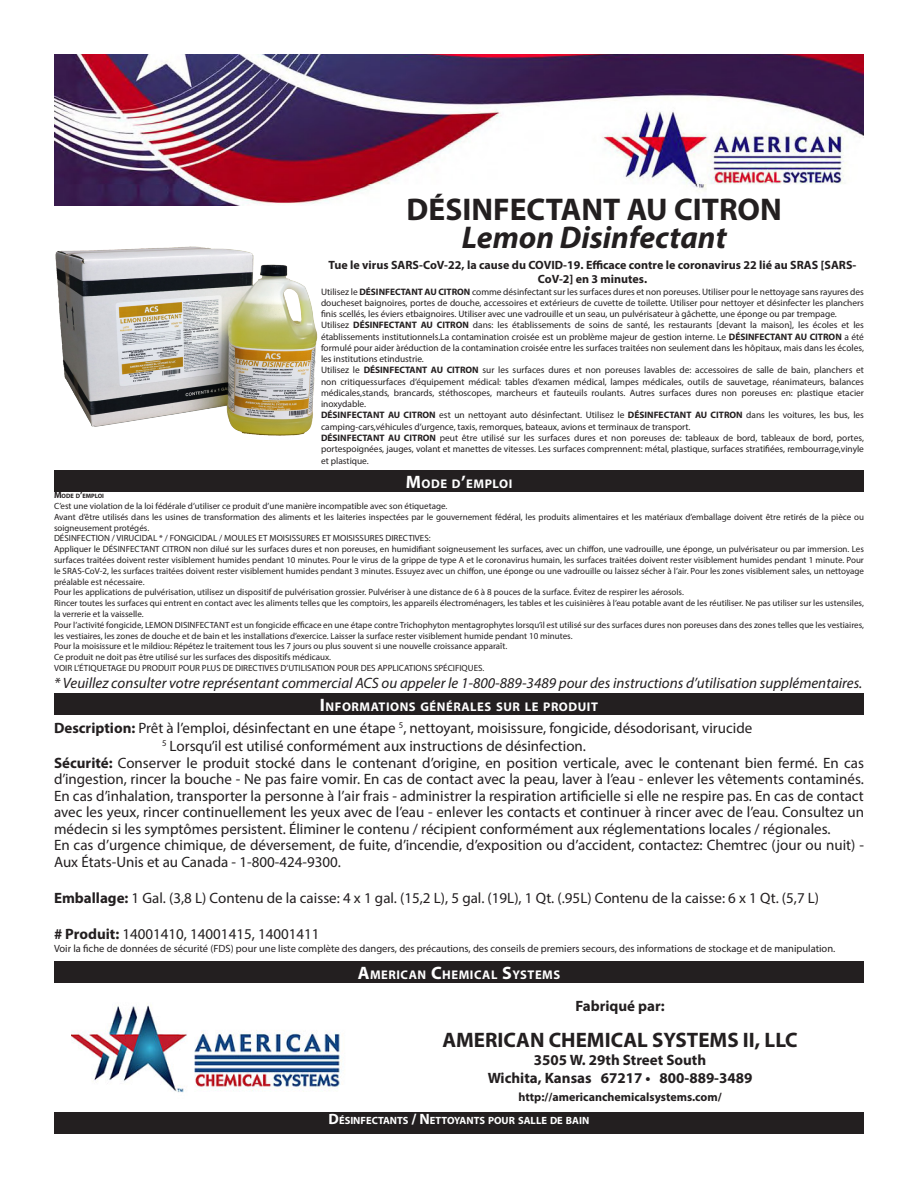
<style>
.page{position:relative;width:918px;height:1188px;background:#fff}
.page>*{position:absolute;margin:0;border:0;box-sizing:border-box;transform-origin:0 0}
.t1{font:700 31.5px "Myriad Pro";color:#231f20}
.t2{font:italic 700 31.5px "Myriad Pro";color:#231f20}
.Paragraph_Style_6{font:700 21px "Myriad Pro";color:#231f20}
.t3{font:15px/16.5px "Myriad Pro";color:#231f20;text-align:justify}
.t4{font:italic 15px "Myriad Pro";color:#231f20}
.Paragraph_Style_6-2{font:700 15px "Myriad Pro";color:#231f20}
.t5{font:700 12.6px "Myriad Pro";letter-spacing:.045em;color:#fff}
.Paragraph_Style_6-3{font:700 12px/14.4px "Myriad Pro";color:#231f20;text-align:center}
.t6{font:10.5px "Myriad Pro";color:#231f20}
.t7{font:700 10.5px "Myriad Pro";color:#fff}
.t8{font:9.3px/11.2px "Myriad Pro";color:#231f20;text-align:justify}
.t9{font:9px/10.8px "Myriad Pro";color:#231f20}
.t10{font:700 6.3px "Myriad Pro";color:#231f20}
.s1{font-weight:700}
.s2{font-size:18px}
.s3{font-size:9px}
.s4{font-size:15px}
</style>
<div class="page">
<div style="left:54px;top:470px;width:810px;height:21px;background:#231f20"></div>
<div style="left:54px;top:693px;width:810px;height:22px;background:#231f20"></div>
<div style="left:54px;top:961px;width:810px;height:22px;background:#231f20"></div>
<div style="left:54px;top:1112px;width:810px;height:22px;background:#231f20"></div>
<img style="left:71px;top:1005px;width:271px;height:88px">
<img style="left:55px;top:246px;width:263px;height:190px">
<img style="left:54px;top:54px;width:810px;height:151px">
<p class="t1" style="left:407px;top:189px;width:377px">DÉSINFECTANT AU CITRON</p>
<p class="t2" style="left:462px;top:217px;width:266px">Lemon Disinfectant</p>
<p class="Paragraph_Style_6-3" style="left:329px;top:257px;width:529px">Tue le virus SARS-CoV-22, la cause du COVID-19. Efficace contre le coronavirus 22 lié au SRAS [SARS-<br>CoV-2] en 3 minutes.</p>
<p class="t8" style="left:321px;top:286px;width:544px">Utilisez le <span class="s1">DÉSINFECTANT AU CITRON</span> comme désinfectant sur les surfaces dures et non poreuses. Utiliser pour le nettoyage sans rayures des doucheset baignoires, portes de douche, accessoires et extérieurs de cuvette de toilette. Utiliser pour nettoyer et désinfecter les planchers finis scellés, les éviers etbaignoires. Utiliser avec une vadrouille et un seau, un pulvérisateur à gâchette, une éponge ou par trempage.</p>
<p class="t8" style="left:321px;top:320px;width:545px">Utilisez <span class="s1">DÉSINFECTANT AU CITRON</span> dans: les établissements de soins de santé, les restaurants [devant la maison], les écoles et les établissements institutionnels.La contamination croisée est un problème majeur de gestion interne. Le <span class="s1">DÉSINFECTANT AU CITRON</span> a été formulé pour aider àréduction de la contamination croisée entre les surfaces traitées non seulement dans les hôpitaux, mais dans les écoles, les institutions etindustrie.</p>
<p class="t8" style="left:321px;top:365px;width:545px">Utilisez le <span class="s1">DÉSINFECTANT AU CITRON</span> sur les surfaces dures et non poreuses lavables de: accessoires de salle de bain, planchers et non critiquessurfaces d’équipement médical: tables d’examen médical, lampes médicales, outils de sauvetage, réanimateurs, balances médicales,stands, brancards, stéthoscopes, marcheurs et fauteuils roulants. Autres surfaces dures non poreuses en: plastique etacier inoxydable.</p>
<p class="t8" style="left:321px;top:410px;width:545px"><span class="s1">DÉSINFECTANT AU CITRON</span> est un nettoyant auto désinfectant. Utilisez le <span class="s1">DÉSINFECTANT AU CITRON</span> dans les voitures, les bus, les camping-cars,véhicules d’urgence, taxis, remorques, bateaux, avions et terminaux de transport.</p>
<p class="t8" style="left:321px;top:432px;width:545px"><span class="s1">DÉSINFECTANT AU CITRON</span> peut être utilisé sur les surfaces dures et non poreuses de: tableaux de bord, tableaux de bord, portes, portespoignées, jauges, volant et manettes de vitesses. Les surfaces comprennent: métal, plastique, surfaces stratifiées, rembourrage,vinyle et plastique.</p>
<p class="t5" style="left:406px;top:475px;width:108px"><span class="s2">M</span>ODE D<span class="s2">’</span>EMPLOI</p>
<p class="t10" style="left:54px;top:492px;width:52px"><span class="s3">M</span>ODE D<span class="s3">’</span>EMPLOI</p>
<p class="t9" style="left:54px;top:500px;width:395px">C’est une violation de la loi fédérale d’utiliser ce produit d’une manière incompatible avec son étiquetage.</p>
<p class="t9" style="left:54px;top:511px;width:812px">Avant d’être utilisés dans les usines de transformation des aliments et les laiteries inspectées par le gouvernement fédéral, les produits alimentaires et les matériaux d’emballage doivent être retirés de la pièce ou soigneusement protégés.</p>
<p class="t9" style="left:54px;top:533px;width:378px">DÉSINFECTION / VIRUCIDAL * / FONGICIDAL / MOULES ET MOISISSURES ET MOISISSURES DIRECTIVES:</p>
<p class="t9" style="left:54px;top:544px;width:812px;text-align:justify">Appliquer le DÉSINFECTANT CITRON non dilué sur les surfaces dures et non poreuses, en humidifiant soigneusement les surfaces, avec un chiffon, une vadrouille, une éponge, un pulvérisateur ou par immersion. Les surfaces traitées doivent rester visiblement humides pendant 10 minutes. Pour le virus de la grippe de type A et le coronavirus humain, les surfaces traitées doivent rester visiblement humides pendant 1 minute. Pour le SRAS-CoV-2, les surfaces traitées doivent rester visiblement humides pendant 3 minutes. Essuyez avec un chiffon, une éponge ou une vadrouille ou laissez sécher à l’air. Pour les zones visiblement sales, un nettoyage préalable est nécessaire.</p>
<p class="t9" style="left:54px;top:587px;width:631px">Pour les applications de pulvérisation, utilisez un dispositif de pulvérisation grossier. Pulvériser à une distance de 6 à 8 pouces de la surface. Évitez de respirer les aérosols.</p>
<p class="t9" style="left:54px;top:598px;width:811px">Rincer toutes les surfaces qui entrent en contact avec les aliments telles que les comptoirs, les appareils électroménagers, les tables et les cuisinières à l’eau potable avant de les réutiliser. Ne pas utiliser sur les ustensiles, la verrerie et la vaisselle.</p>
<p class="t9" style="left:54px;top:619px;width:812px">Pour l’activité fongicide, LEMON DISINFECTANT est un fongicide efficace en une étape contre Trichophyton mentagrophytes lorsqu’il est utilisé sur des surfaces dures non poreuses dans des zones telles que les vestiaires, les vestiaires, les zones de douche et de bain et les installations d’exercice. Laisser la surface rester visiblement humide pendant 10 minutes.</p>
<p class="t9" style="left:54px;top:641px;width:455px">Pour la moisissure et le mildiou: Répétez le traitement tous les 7 jours ou plus souvent si une nouvelle croissance apparaît.</p>
<p class="t9" style="left:54px;top:652px;width:279px">Ce produit ne doit pas être utilisé sur les surfaces des dispositifs médicaux.</p>
<p class="t9" style="left:54px;top:662px;width:432px">VOIR L’ÉTIQUETAGE DU PRODUIT POUR PLUS DE DIRECTIVES D’UTILISATION POUR DES APPLICATIONS SPÉCIFIQUES.</p>
<p class="t4" style="left:54px;top:674px;width:810px">* Veuillez consulter votre représentant commercial ACS ou appeler le 1-800-889-3489 pour des instructions d’utilisation supplémentaires.</p>
<p class="t5" style="left:320px;top:699px;width:280px"><span class="s2">I</span> NFORMATIONS GÉNÉRALES SUR LE PRODUIT</p>
<p class="t3" style="left:54px;top:720px;width:700px"><span class="s1">Description:</span> Prêt à l’emploi, désinfectant en une étape <sup>5</sup>, nettoyant, moisissure, fongicide, désodorisant, virucide</p>
<p class="t3" style="left:162px;top:738px;width:426px"><sup>5</sup> Lorsqu’il est utilisé conformément aux instructions de désinfection.</p>
<p class="t3" style="left:54px;top:754px;width:812px"><span class="s1">Sécurité:</span> Conserver le produit stocké dans le contenant d’origine, en position verticale, avec le contenant bien fermé. En cas d’ingestion, rincer la bouche - Ne pas faire vomir. En cas de contact avec la peau, laver à l’eau - enlever les vêtements contaminés.<br>En cas d’inhalation, transporter la personne à l’air frais - administrer la respiration artificielle si elle ne respire pas. En cas de contact avec les yeux, rincer continuellement les yeux avec de l’eau - enlever les contacts et continuer à rincer avec de l’eau. Consultez un médecin si les symptômes persistent. Éliminer le contenu / récipient conformément aux réglementations locales / régionales.</p>
<p class="t3" style="left:54px;top:837px;width:811px">En cas d’urgence chimique, de déversement, de fuite, d’incendie, d’exposition ou d’accident, contactez: Chemtrec (jour ou nuit) -<br>Aux États-Unis et au Canada - 1-800-424-9300.</p>
<p class="t3" style="left:54px;top:889px;width:767px"><span class="s1">Emballage:</span> 1 Gal. (3,8 L) Contenu de la caisse: 4 x 1 gal. (15,2 L), 5 gal. (19L), 1 Qt. (.95L) Contenu de la caisse: 6 x 1 Qt. (5,7 L)</p>
<p class="t3" style="left:54px;top:925px;width:267px"><span class="s1"># Produit:</span> 14001410, 14001415, 14001411</p>
<p class="t6" style="left:54px;top:942px;width:783px">Voir la fiche de données de sécurité (FDS) pour une liste complète des dangers, des précautions, des conseils de premiers secours, des informations de stockage et de manipulation.</p>
<p class="t5" style="left:358px;top:967px;width:204px"><span class="s2">A</span>MERICAN <span class="s2">C</span>HEMICAL <span class="s2">S</span>YSTEMS</p>
<p class="Paragraph_Style_6-2" style="left:576px;top:996px;width:91px">Fabriqué par:</p>
<p class="Paragraph_Style_6" style="left:442px;top:1026px;width:357px">AMERICAN CHEMICAL SYSTEMS II, LLC</p>
<p class="Paragraph_Style_6-2" style="left:534px;top:1050px;width:174px">3505 W. 29th Street South</p>
<p class="Paragraph_Style_6-2" style="left:488px;top:1068px;width:266px">Wichita, Kansas 67217 • 800-889-3489</p>
<p class="Paragraph_Style_6-3" style="left:518px;top:1089px;width:205px">http://americanchemicalsystems.com/</p>
<p class="t7" style="left:329px;top:1113px;width:262px"><span class="s4">D</span>ÉSINFECTANTS <span class="s4">/ N</span> ETTOYANTS POUR SALLE DE BAIN</p>
</div>
